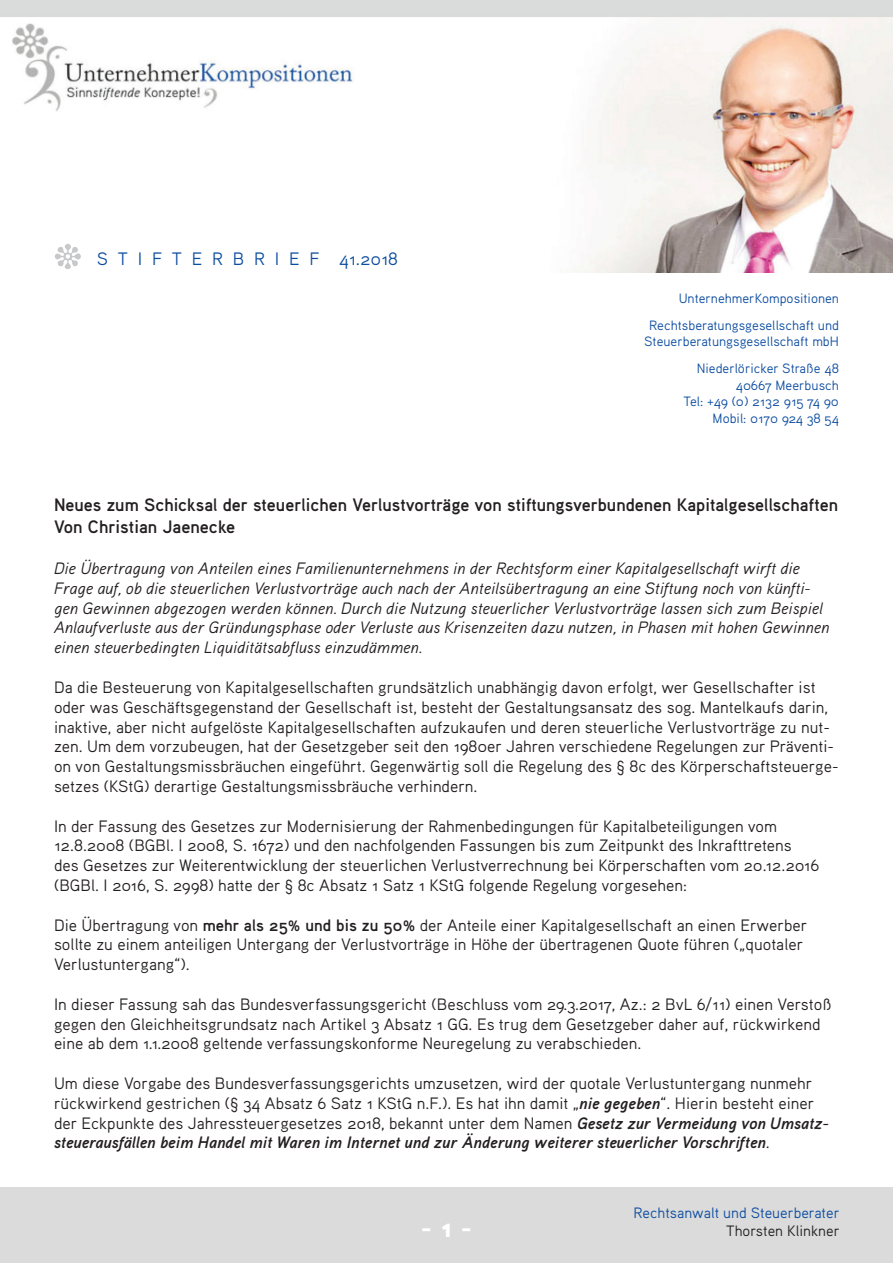
<style>
.page{position:relative;width:893px;height:1263px;background:#fff}
.page>*{position:absolute;margin:0;border:0;box-sizing:border-box;transform-origin:0 0}
.t1{font:27px "Aaux Pro Black OSF";color:#fff}
.t2{font:18px/21.6px "Aaux Pro Bold OSF";color:#231f20}
.t3{font:18px "Aaux Pro Regular OSF";color:#0d4da1}
.t4{font:16.5px/19.8px "Aaux Pro Regular OSF";color:#231f20}
.t5{font:16.5px/19.8px "Aaux Pro Regular Italic OSF";color:#231f20}
.t6{font:16.5px "Aaux Pro Bold Italic OSF";color:#231f20}
.t7{font:15px "Aaux Pro Regular OSF";color:#0d4da1}
.t8{font:15px "Aaux Pro Regular OSF";color:#231f20}
.t9{font:13.5px/16.5px "Aaux Pro Regular OSF";color:#0d4da1;text-align:right}
.s1{font-size:17.85px}
.s2{font-size:13.35px}
.s3{font-family:"Aaux Pro Bold OSF"}
.s4{font-family:"Aaux Pro Bold Italic OSF"}
.s5{font-family:"Aaux Pro Regular OSF"}
</style>
<div class="page">
<img style="left:0;top:0;width:893px;height:272px">
<svg style="left:55px;top:243px;width:26px;height:26px"></svg>
<p class="t3" style="left:97px;top:247px;width:303px">S T I F T E R B R I E F <span class="s1">41</span>.20<span class="s1">1</span>8</p>
<p class="t9" style="left:649px;top:284px;width:191px;line-height:27px">UnternehmerKompositionen<br>Rechtsberatungsgesellschaft und</p>
<p class="t9" style="left:644px;top:327px;width:196px;line-height:27.3px">Steuerberatungsgesellschaft mbH<br>Niederlöricker Straße 48</p>
<p class="t9" style="left:684px;top:376px;width:157px">40667 Meerbusch<br>Tel: +49 (0) 2<span class="s2">1</span>32 9<span class="s2">1</span>5 74 90<br>Mobil: 0<span class="s2">1</span>70 924 38 54</p>
<p class="t2" style="left:54px;top:493px;width:786px">Neues zum Schicksal der steuerlichen Verlustvorträge von stiftungsverbundenen Kapitalgesellschaften<br>Von Christian Jaenecke</p>
<p class="t5" style="left:54px;top:558px;width:777px">Die Übertragung von Anteilen eines Familienunternehmens in der Rechtsform einer Kapitalgesellschaft wirft die Frage auf, ob die steuerlichen Verlustvorträge auch nach der Anteilsübertragung an eine Stiftung noch von künfti&shy;gen Gewinnen abgezogen werden können. Durch die Nutzung steuerlicher Verlustvorträge lassen sich zum Beispiel Anlaufverluste aus der Gründungsphase oder Verluste aus Krisenzeiten dazu nutzen, in Phasen mit hohen Gewinnen einen steuerbedingten Liquiditätsabfluss einzudämmen.</p>
<p class="t4" style="left:54px;top:677px;width:786px">Da die Besteuerung von Kapitalgesellschaften grundsätzlich unabhängig davon erfolgt, wer Gesellschafter ist oder was Geschäftsgegenstand der Gesellschaft ist, besteht der Gestaltungsansatz des sog. Mantelkaufs darin, inaktive, aber nicht aufgelöste Kapitalgesellschaften aufzukaufen und deren steuerliche Verlustvorträge zu nut&shy;zen. Um dem vorzubeugen, hat der Gesetzgeber seit den 1980er Jahren verschiedene Regelungen zur Präventi&shy;on von Gestaltungsmissbräuchen eingeführt. Gegenwärtig soll die Regelung des § 8c des Körperschaftsteuerge&shy;setzes (KStG) derartige Gestaltungsmissbräuche verhindern.</p>
<p class="t4" style="left:54px;top:815px;width:767px">In der Fassung des Gesetzes zur Modernisierung der Rahmenbedingungen für Kapitalbeteiligungen vom 12.8.2008 (BGBl. I 2008, S. 1672) und den nachfolgenden Fassungen bis zum Zeitpunkt des Inkrafttretens des Gesetzes zur Weiterentwicklung der steuerlichen Verlustverrechnung bei Körperschaften vom 20.12.2016 (BGBl. I 2016, S. 2998) hatte der § 8c Absatz 1 Satz 1 KStG folgende Regelung vorgesehen:</p>
<p class="t4" style="left:54px;top:914px;width:755px">Die Übertragung von <span class="s3">mehr als 25% und bis zu 50%</span> der Anteile einer Kapitalgesellschaft an einen Erwerber sollte zu einem anteiligen Untergang der Verlustvorträge in Höhe der übertragenen Quote führen („quotaler<br>Verlustuntergang“).</p>
<p class="t4" style="left:54px;top:993px;width:779px">In dieser Fassung sah das Bundesverfassungsgericht (Beschluss vom 29.3.2017, Az.: 2 BvL 6/11) einen Verstoß gegen den Gleichheitsgrundsatz nach Artikel 3 Absatz 1 GG. Es trug dem Gesetzgeber daher auf, rückwirkend eine ab dem 1.1.2008 geltende verfassungskonforme Neuregelung zu verabschieden.</p>
<p class="t4" style="left:54px;top:1073px;width:776px">Um diese Vorgabe des Bundesverfassungsgerichts umzusetzen, wird der quotale Verlustuntergang nunmehr rückwirkend gestrichen (§ 34 Absatz 6 Satz 1 KStG n.F.). Es hat ihn damit „<span class="s4">nie gegeben</span>“. Hierin besteht einer der Eckpunkte des Jahressteuergesetzes 2018, bekannt unter dem Namen <span class="s4">Gesetz zur Vermeidung von Umsatz-</span></p>
<p class="t6" style="left:54px;top:1132px;width:717px">steuerausfällen beim Handel mit Waren im Internet und zur Änderung weiterer steuerlicher Vorschriften<span class="s5">.</span></p>
<h1 class="t1" style="left:421px;top:1210px;width:53px">- 1 -</h1>
<p class="t7" style="left:634px;top:1203px;width:208px">Rechtsanwalt und Steuerberater</p>
<p class="t8" style="left:726px;top:1221px;width:115px">Thorsten Klinkner</p>
</div>
